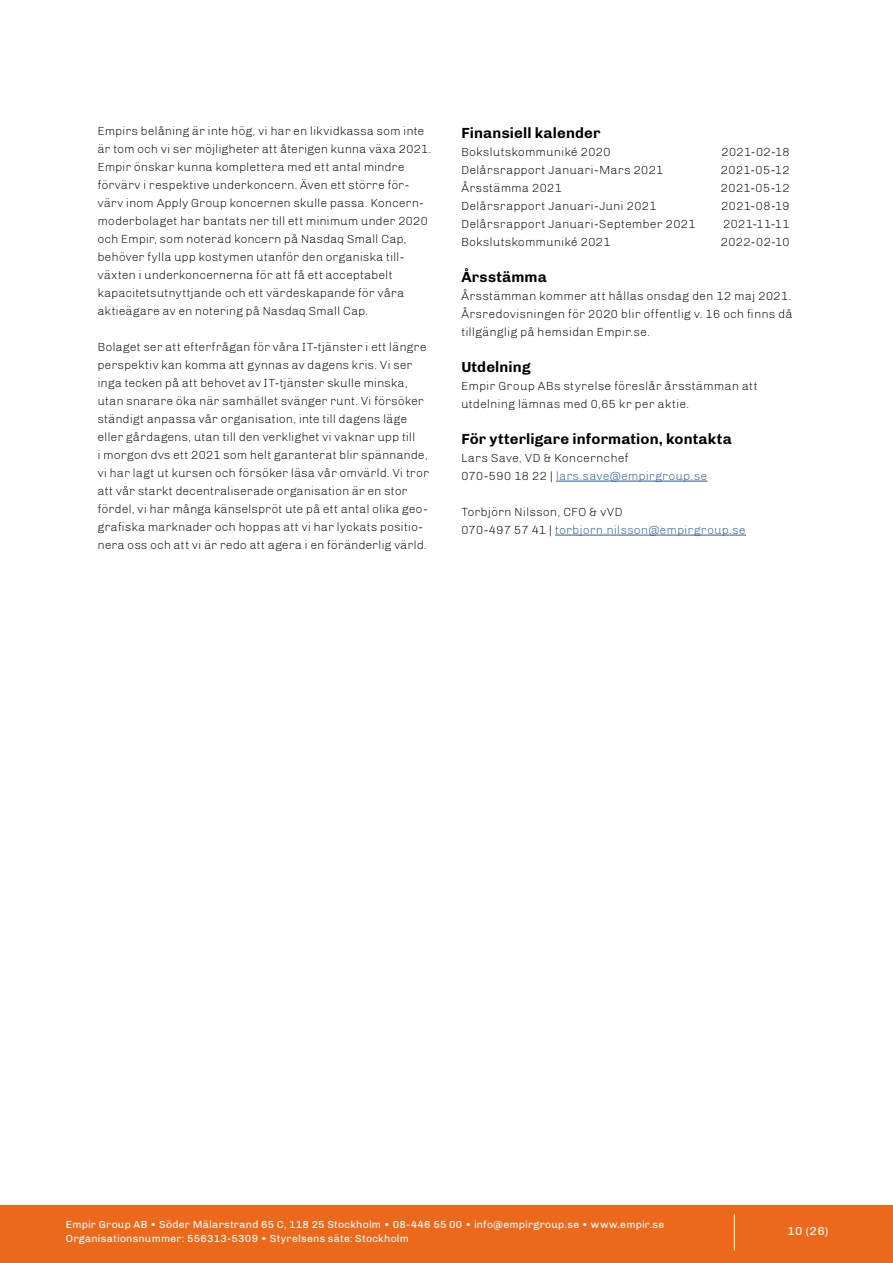
<style>
.page{position:relative;width:893px;height:1263px;background:#fff}
.page>*{position:absolute;margin:0;border:0;box-sizing:border-box;transform-origin:0 0}
.t1{font:700 15px "Chivo";letter-spacing:.01em;color:#000}
.t2{font:300 12px/18px "Chivo";letter-spacing:.01em;color:#000}
.t3{font:12px "Chivo";color:#fff}
.t4{font:10.5px/13.5px "Chivo";letter-spacing:.025em;color:#fff}
.s1{color:#275b9b}
</style>
<div class="page">
<div style="left:0;top:1205px;width:893px;height:58px;background:#ec691c"></div>
<hr style="left:734px;top:1214px;width:1px;height:36px;background:#fff">
<hr style="left:556px;top:481px;width:151px;height:1px;background:#275b9b">
<hr style="left:555px;top:535px;width:191px;height:1px;background:#275b9b">
<p class="t2" style="left:98px;top:122px;width:335px">Empirs belåning är inte hög, vi har en likvidkassa som inte är tom och vi ser möjligheter att återigen kunna växa 2021.<br>Empir önskar kunna komplettera med ett antal mindre förvärv i respektive underkoncern. Även ett större för&shy;värv inom Apply Group koncernen skulle passa. Koncern&shy;moderbolaget har bantats ner till ett minimum under 2020 och Empir, som noterad koncern på Nasdaq Small Cap, behöver fylla upp kostymen utanför den organiska till&shy;växten i underkoncernerna för att få ett acceptabelt kapacitetsutnyttjande och ett värdeskapande för våra aktieägare av en notering på Nasdaq Small Cap.</p>
<p class="t2" style="left:98px;top:338px;width:333px">Bolaget ser att efterfrågan för våra IT-tjänster i ett längre perspektiv kan komma att gynnas av dagens kris. Vi ser inga tecken på att behovet av IT-tjänster skulle minska, utan snarare öka när samhället svänger runt. Vi försöker ständigt anpassa vår organisation, inte till dagens läge eller gårdagens, utan till den verklighet vi vaknar upp till<br>i morgon dvs ett 2021 som helt garanterat blir spännande, vi har lagt ut kursen och försöker läsa vår omvärld. Vi tror att vår starkt decentraliserade organisation är en stor fördel, vi har många känselspröt ute på ett antal olika geo&shy;grafiska marknader och hoppas att vi har lyckats positio&shy;nera oss och att vi är redo att agera i en föränderlig värld.</p>
<p class="t1" style="left:461px;top:124px;width:141px">Finansiell kalender</p>
<p class="t2" style="left:461px;top:143px;width:151px">Bokslutskommuniké 2020</p>
<p class="t2" style="left:721px;top:143px;width:70px">2021-02-18</p>
<p class="t2" style="left:461px;top:161px;width:204px">Delårsrapport Januari-Mars 2021</p>
<p class="t2" style="left:721px;top:161px;width:70px">2021-05-12</p>
<p class="t2" style="left:461px;top:179px;width:102px">Årsstämma 2021</p>
<p class="t2" style="left:721px;top:179px;width:70px">2021-05-12</p>
<p class="t2" style="left:461px;top:197px;width:197px">Delårsrapport Januari-Juni 2021</p>
<p class="t2" style="left:721px;top:197px;width:70px">2021-08-19</p>
<p class="t2" style="left:461px;top:215px;width:236px">Delårsrapport Januari-September 2021</p>
<p class="t2" style="left:723px;top:215px;width:68px">2021-11-11</p>
<p class="t2" style="left:461px;top:233px;width:151px">Bokslutskommuniké 2021</p>
<p class="t2" style="left:721px;top:233px;width:71px">2022-02-10</p>
<p class="t1" style="left:461px;top:268px;width:87px">Årsstämma</p>
<p class="t2" style="left:461px;top:287px;width:333px;text-align:justify">Årsstämman kommer att hållas onsdag den 12 maj 2021.<br>Årsredovisningen för 2020 blir offentlig v. 16 och finns då tillgänglig på hemsidan Empir.se.</p>
<p class="t1" style="left:461px;top:358px;width:71px">Utdelning</p>
<p class="t2" style="left:461px;top:377px;width:298px">Empir Group ABs styrelse föreslår årsstämman att utdelning lämnas med 0,65 kr per aktie.</p>
<p class="t1" style="left:461px;top:430px;width:272px">För ytterligare information, kontakta</p>
<p class="t2" style="left:461px;top:449px;width:248px">Lars Save, VD &amp; Koncernchef<br>070-590 18 22 | <span class="s1">lars.save@empirgroup.se</span></p>
<p class="t2" style="left:461px;top:503px;width:286px">Torbjörn Nilsson, CFO &amp; vVD<br>070-497 57 41 | <span class="s1">torbjorn.nilsson@empirgroup.se</span></p>
<p class="t4" style="left:66px;top:1218px;width:600px">Empir Group AB • Söder Mälarstrand 65 C, 118 25 Stockholm • 08-446 55 00 • info@empirgroup.se • www.empir.se<br>Organisationsnummer: 556313-5309 • Styrelsens säte: Stockholm</p>
<p class="t3" style="left:787px;top:1224px;width:42px">10 (26)</p>
</div>
